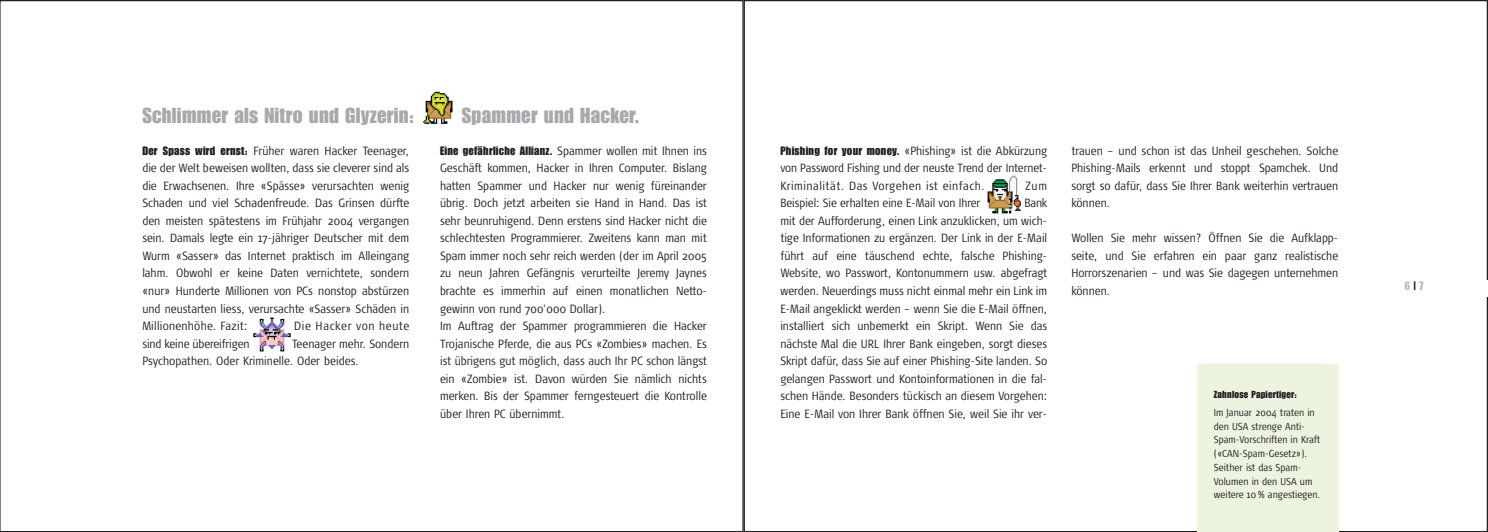
<style>
.page{position:relative;width:1488px;height:532px;background:#fff}
.page>*{position:absolute;margin:0;border:0;box-sizing:border-box;transform-origin:0 0}
.t1{font:21.25px "Impact";letter-spacing:.015em;color:#a8a9ad}
.t2{font:300 11.88px/17.5px "Signa Cond";color:#231f20;text-align:justify}
.t3{font:300 11.88px "Signa Cond";letter-spacing:.05em;color:#231f20}
.t4{font:11.88px "Impact";color:#bcbdc0}
.t5{font:300 10px/13.8px "Signa Cond";color:#231f20}
.t6{font:10px "Impact";letter-spacing:.025em;color:#231f20}
.s1{font-family:"Impact";font-weight:400}
.s2{color:#231f20}
</style>
<div class="page">
<svg style="left:0;top:0;width:743px;height:531px"></svg>
<div style="left:141px;top:142px;width:269px;height:238px;background:#fff"></div>
<div style="left:439px;top:142px;width:269px;height:283px;background:#fff"></div>
<div style="left:1197px;top:364px;width:142px;height:167px;background:#ecf4df"></div>
<img style="left:987px;top:176px;width:34px;height:37px">
<img style="left:253px;top:317px;width:38px;height:35px">
<img style="left:419px;top:88px;width:37px;height:40px">
<h1 class="t1" style="left:142px;top:108px;width:273px">Schlimmer als Nitro und Glyzerin:</h1>
<h1 class="t1" style="left:462px;top:108px;width:179px">Spammer und Hacker.</h1>
<p class="t2" style="left:142px;top:143px;width:268px"><span class="s1">Der Spass wird ernst:</span> Früher waren Hacker Teenager, die der Welt beweisen wollten, dass sie cleverer sind als die Erwachsenen. Ihre «Spässe» verursachten wenig Schaden und viel Schadenfreude. Das Grinsen dürfte den meisten spätestens im Frühjahr 2004 vergangen sein. Damals legte ein 17-jähriger Deutscher mit dem Wurm «Sasser» das Internet praktisch im Alleingang lahm. Obwohl er keine Daten vernichtete, sondern «nur» Hunderte Millionen von PCs nonstop abstürzen und neustarten liess, verursachte «Sasser» Schäden in Millionenhöhe. Fazit:</p>
<p class="t3" style="left:294px;top:321px;width:116px">Die Hacker von heute</p>
<p class="t2" style="left:142px;top:335px;width:109px">sind keine übereifrigen</p>
<p class="t2" style="left:142px;top:335px;width:268px;text-indent:150px">Teenager mehr. Sondern<br>Psychopathen. Oder Kriminelle. Oder beides.</p>
<p class="t2" style="left:440px;top:143px;width:268px;text-align:left"><span class="s1">Eine gefährliche Allianz.</span> Spammer wollen mit Ihnen ins Geschäft kommen, Hacker in Ihren Computer. Bislang hatten Spammer und Hacker nur wenig füreinander übrig. Doch jetzt arbeiten sie Hand in Hand. Das ist sehr beunruhigend. Denn erstens sind Hacker nicht die schlechtesten Programmierer. Zweitens kann man mit Spam immer noch sehr reich werden (der im April 2005 zu neun Jahren Gefängnis verurteilte Jeremy Jaynes brachte es immerhin auf einen monatlichen Netto&shy;gewinn von rund 700'000 Dollar).<br>Im Auftrag der Spammer programmieren die Hacker Trojanische Pferde, die aus PCs «Zombies» machen. Es ist übrigens gut möglich, dass auch Ihr PC schon längst ein «Zombie» ist. Davon würden Sie nämlich nichts merken. Bis der Spammer ferngesteuert die Kontrolle über Ihren PC übernimmt.</p>
<p class="t2" style="left:780px;top:143px;width:268px"><span class="s1">Phishing for your money.</span> «Phishing» ist die Abkürzung von Password Fishing und der neuste Trend der Internet-Kriminalität. Das Vorgehen ist einfach.</p>
<p class="t2" style="left:1025px;top:178px;width:23px">Zum</p>
<p class="t2" style="left:780px;top:195px;width:268px;text-indent:244px">Bank mit der Aufforderung, einen Link anzuklicken, um wich&shy;tige Informationen zu ergänzen. Der Link in der E-Mail führt auf eine täuschend echte, falsche Phishing-Website, wo Passwort, Kontonummern usw. abgefragt werden. Neuerdings muss nicht einmal mehr ein Link im E-Mail angeklickt werden – wenn Sie die E-Mail öffnen, installiert sich unbemerkt ein Skript. Wenn Sie das nächste Mal die URL Ihrer Bank eingeben, sorgt dieses Skript dafür, dass Sie auf einer Phishing-Site landen. So gelangen Passwort und Kontoinformationen in die fal&shy;schen Hände. Besonders tückisch an diesem Vorgehen:<br>Eine E-Mail von Ihrer Bank öffnen Sie, weil Sie ihr ver-</p>
<p class="t2" style="left:780px;top:195px;width:202px">Beispiel: Sie erhalten eine E-Mail von Ihrer</p>
<p class="t2" style="left:1071px;top:143px;width:268px">trauen – und schon ist das Unheil geschehen. Solche Phishing-Mails erkennt und stoppt Spamchek. Und sorgt so dafür, dass Sie Ihrer Bank weiterhin vertrauen können.</p>
<p class="t2" style="left:1071px;top:230px;width:268px">Wollen Sie mehr wissen? Öffnen Sie die Aufklapp&shy;seite, und Sie erfahren ein paar ganz realistische Horrorszenarien – und was Sie dagegen unternehmen können.</p>
<p class="t6" style="left:1213px;top:391px;width:85px">Zahnlose Papiertiger:</p>
<p class="t5" style="left:1213px;top:406px;width:108px">Im Januar 2004 traten in den USA strenge Anti-<br>Spam-Vorschriften in Kraft («CAN-Spam-Gesetz»).<br>Seither ist das Spam-<br>Volumen in den USA um weitere 10 % angestiegen.</p>
<p class="t4" style="left:1404px;top:282px;width:20px">6 <span class="s2">|</span> 7</p>
</div>
